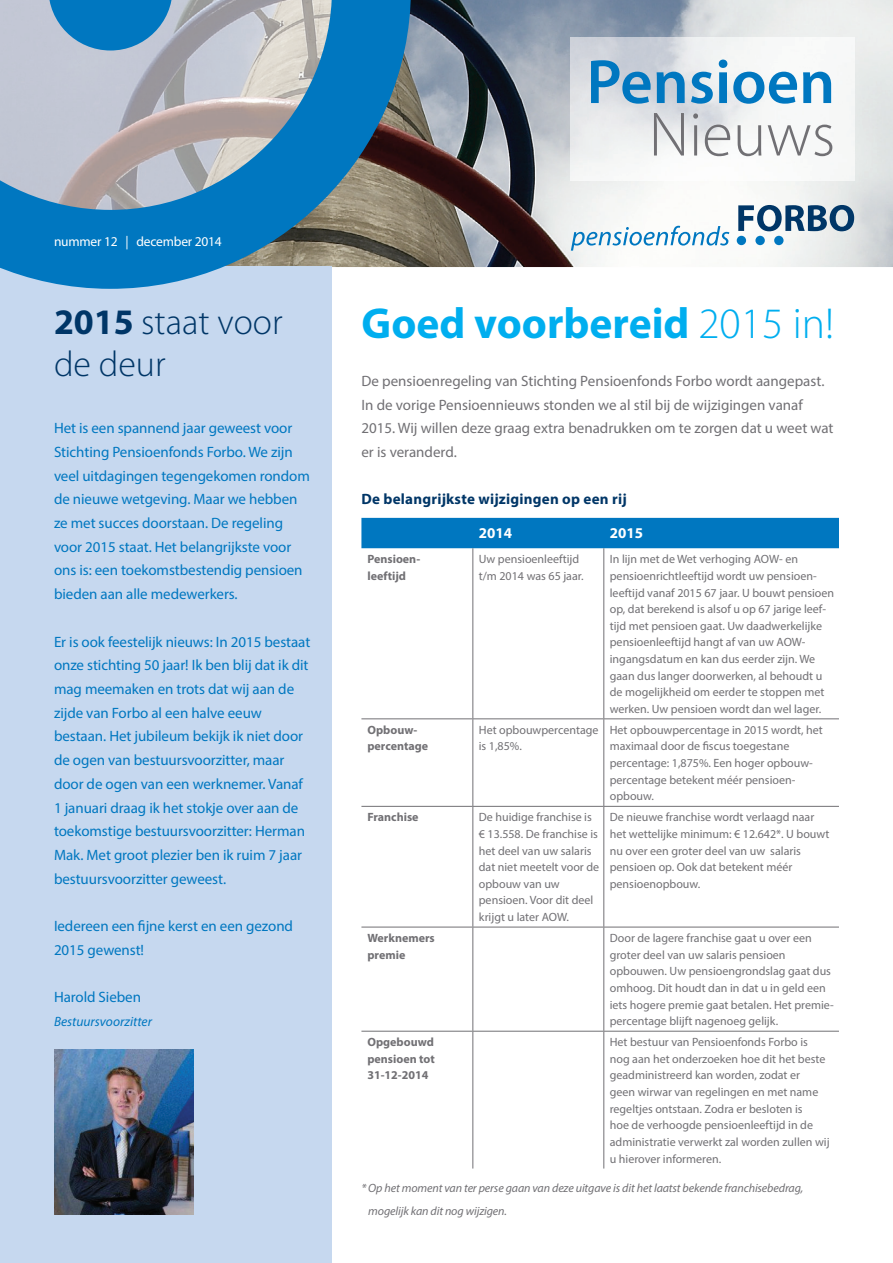
<style>
.page{position:relative;width:893px;height:1263px;background:#fff}
.page>*{position:absolute;margin:0;border:0;box-sizing:border-box;transform-origin:0 0}
.t1{font:600 63px "Myriad Pro";color:#0077c0}
.t2{font:300 63px "Myriad";color:#717074}
.t3{font:700 43.5px "Myriad Pro";color:#00aeef}
.t4{font:300 36px/42px "Myriad";color:#003667}
.t5{font:15px/23.7px "Myriad Pro";letter-spacing:-.005em;color:#0077c0}
.t6{font:15px/23.7px "Myriad Pro";color:#717074}
.t7{font:700 15px "Myriad Pro";letter-spacing:.015em;color:#003667}
.t8{font:700 15px "Myriad Pro";color:#fff}
.t9{font:13.5px "Myriad Pro";letter-spacing:-.015em;color:#fff}
.t10{font:italic 13.5px "Myriad Pro";color:#0077c0}
.t11{font:12px/16.6px "Myriad Pro";color:#717074}
.t12{font:italic 12px/23.7px "Myriad Pro";letter-spacing:-.01em;color:#717074}
.t13{font:700 12px/16.6px "Myriad Pro";color:#717074}
.s1{font-family:"Myriad Pro";font-weight:700}
.s2{font-family:"Myriad";font-weight:300}
</style>
<div class="page">
<img style="left:411px;top:0;width:482px;height:267px">
<div style="left:361px;top:518px;width:478px;height:30px;background:#0077c0"></div>
<hr style="left:472px;top:548px;width:1px;height:170px;background:#717074">
<hr style="left:603px;top:548px;width:1px;height:170px;background:#717074">
<hr style="left:361px;top:718px;width:112px;height:1px;background:#717074">
<hr style="left:473px;top:718px;width:131px;height:1px;background:#717074">
<hr style="left:472px;top:719px;width:1px;height:87px;background:#717074">
<hr style="left:604px;top:718px;width:235px;height:1px;background:#717074">
<hr style="left:603px;top:719px;width:1px;height:87px;background:#717074">
<hr style="left:361px;top:806px;width:112px;height:1px;background:#717074">
<hr style="left:473px;top:806px;width:131px;height:1px;background:#717074">
<hr style="left:472px;top:807px;width:1px;height:120px;background:#717074">
<hr style="left:604px;top:806px;width:235px;height:1px;background:#717074">
<hr style="left:603px;top:807px;width:1px;height:120px;background:#717074">
<hr style="left:361px;top:927px;width:112px;height:1px;background:#717074">
<hr style="left:473px;top:927px;width:131px;height:1px;background:#717074">
<hr style="left:472px;top:927px;width:1px;height:104px;background:#717074">
<hr style="left:604px;top:927px;width:235px;height:1px;background:#717074">
<hr style="left:603px;top:927px;width:1px;height:104px;background:#717074">
<hr style="left:361px;top:1031px;width:112px;height:1px;background:#717074">
<hr style="left:473px;top:1031px;width:131px;height:1px;background:#717074">
<hr style="left:472px;top:1031px;width:1px;height:137px;background:#717074">
<hr style="left:604px;top:1031px;width:235px;height:1px;background:#717074">
<hr style="left:603px;top:1031px;width:1px;height:137px;background:#717074">
<div style="left:0;top:267px;width:332px;height:996px;background:#c6d8ef"></div>
<svg style="left:0;top:0;width:411px;height:289px;background:#729bb7"></svg>
<svg style="left:48px;top:0;width:125px;height:51px;background:#358cc5"></svg>
<img style="left:571px;top:37px;width:283px;height:144px">
<div style="left:737px;top:236px;width:9px;height:9px;background:#0077c0;border-radius:50%"></div>
<div style="left:755px;top:236px;width:10px;height:9px;background:#0077c0;border-radius:50%"></div>
<div style="left:774px;top:236px;width:9px;height:9px;background:#0077c0;border-radius:50%"></div>
<svg style="left:571px;top:226px;width:158px;height:25px"></svg>
<svg style="left:738px;top:205px;width:116px;height:26px"></svg>
<img style="left:54px;top:1049px;width:140px;height:165px">
<p class="t9" style="left:54px;top:233px;width:169px">nummer 12 | december 2014</p>
<h3 class="t4" style="left:54px;top:303px;width:230px"><span class="s1">2015</span> staat voor de deur</h3>
<p class="t5" style="left:54px;top:416px;width:257px">Het is een spannend jaar geweest voor Stichting Pensioenfonds Forbo. We zijn veel uitdagingen tegengekomen rondom de nieuwe wetgeving. Maar we hebben ze met succes doorstaan. De regeling voor 2015 staat. Het belangrijkste voor ons is: een toekomstbestendig pensioen bieden aan alle medewerkers.</p>
<p class="t5" style="left:54px;top:629px;width:258px">Er is ook feestelijk nieuws: In 2015 bestaat onze stichting 50 jaar! Ik ben blij dat ik dit mag meemaken en trots dat wij aan de zijde van Forbo al een halve eeuw bestaan. Het jubileum bekijk ik niet door de ogen van bestuursvoorzitter, maar door de ogen van een werknemer. Vanaf 1 januari draag ik het stokje over aan de toekomstige bestuursvoorzitter: Herman Mak. Met groot plezier ben ik ruim 7 jaar bestuursvoorzitter geweest.</p>
<p class="t5" style="left:54px;top:914px;width:241px">Iedereen een fijne kerst en een gezond<br>2015 gewenst!</p>
<p class="t5" style="left:54px;top:985px;width:89px">Harold Sieben</p>
<p class="t10" style="left:54px;top:1013px;width:100px">Bestuursvoorzitter</p>
<h1 class="t1" style="left:586px;top:42px;width:250px">Pensioen</h1>
<h1 class="t2" style="left:649px;top:104px;width:188px">Nieuws</h1>
<h2 class="t3" style="left:361px;top:295px;width:474px">Goed voorbereid <span class="s2">2015 in!</span></h2>
<p class="t6" style="left:361px;top:369px;width:474px">De pensioenregeling van Stichting Pensioenfonds Forbo wordt aangepast.<br>In de vorige Pensioennieuws stonden we al stil bij de wijzigingen vanaf 2015. Wij willen deze graag extra benadrukken om te zorgen dat u weet wat er is veranderd.</p>
<p class="t7" style="left:361px;top:489px;width:267px">De belangrijkste wijzigingen op een rij</p>
<p class="t8" style="left:479px;top:523px;width:35px">2014</p>
<p class="t8" style="left:610px;top:523px;width:35px">2015</p>
<p class="t13" style="left:367px;top:550px;width:54px">Pensioen&shy;leeftijd</p>
<p class="t11" style="left:479px;top:551px;width:106px">Uw pensioen leeftijd t/m 2014 was 65 jaar.</p>
<p class="t11" style="left:610px;top:551px;width:226px">In lijn met de Wet verhoging AOW- en pensioenrichtleeftijd wordt uw pensioen&shy;leeftijd vanaf 2015 67 jaar. U bouwt pensioen op, dat berekend is alsof u op 67 jarige leef - tijd met pensioen gaat. Uw daadwerkelijke pensioenleeftijd hangt af van uw AOW&shy;ingangsdatum en kan dus eerder zijn. We gaan dus langer door werken, al behoudt u de mogelijkheid om eerder te stoppen met werken. Uw pensioen wordt dan wel lager.</p>
<p class="t13" style="left:367px;top:721px;width:62px">Opbouw&shy;percentage</p>
<p class="t11" style="left:479px;top:721px;width:121px">Het opbouw percentage is 1,85%.</p>
<p class="t11" style="left:610px;top:721px;width:214px">Het opbouwpercentage in 2015 wordt, het maximaal door de fiscus toegestane percentage: 1,875%. Een hoger opbouw&shy;percentage betekent méér pensioen&shy;opbouw.</p>
<p class="t13" style="left:367px;top:808px;width:53px">Franchise</p>
<p class="t11" style="left:479px;top:809px;width:122px">De huidige franchise is € 13.558. De franchise is het deel van uw salaris dat niet meetelt voor de opbouw van uw pensioen. Voor dit deel krijgt u later AOW.</p>
<p class="t11" style="left:610px;top:809px;width:221px">De nieuwe franchise wordt verlaagd naar het wettelijke minimum: € 12.642*. U bouwt nu over een groter deel van uw salaris pensioen op. Ook dat betekent méér pensioen opbouw.</p>
<p class="t13" style="left:367px;top:929px;width:69px">Werknemers premie</p>
<p class="t11" style="left:610px;top:929px;width:226px">Door de lagere franchise gaat u over een groter deel van uw salaris pensioen opbouwen. Uw pensioengrondslag gaat dus omhoog. Dit houdt dan in dat u in geld een iets hogere premie gaat betalen. Het premie&shy;percentage blijft nagenoeg gelijk.</p>
<p class="t13" style="left:367px;top:1033px;width:69px;text-align:justify">Opgebouwd pensioen tot 31-12-2014</p>
<p class="t11" style="left:610px;top:1034px;width:221px">Het bestuur van Pensioenfonds Forbo is nog aan het onder zoeken hoe dit het beste geadministreerd kan worden, zodat er<br>geen wirwar van regelingen en met name regeltjes ontstaan. Zodra er besloten is<br>hoe de verhoogde pensioen leeftijd in de administratie verwerkt zal worden zullen wij u hierover informeren.</p>
<p class="t12" style="left:368px;top:1176px;width:436px;text-indent:-7px">* Op het moment van ter perse gaan van deze uitgave is dit het laatst bekende franchisebedrag, mogelijk kan dit nog wijzigen.</p>
</div>
